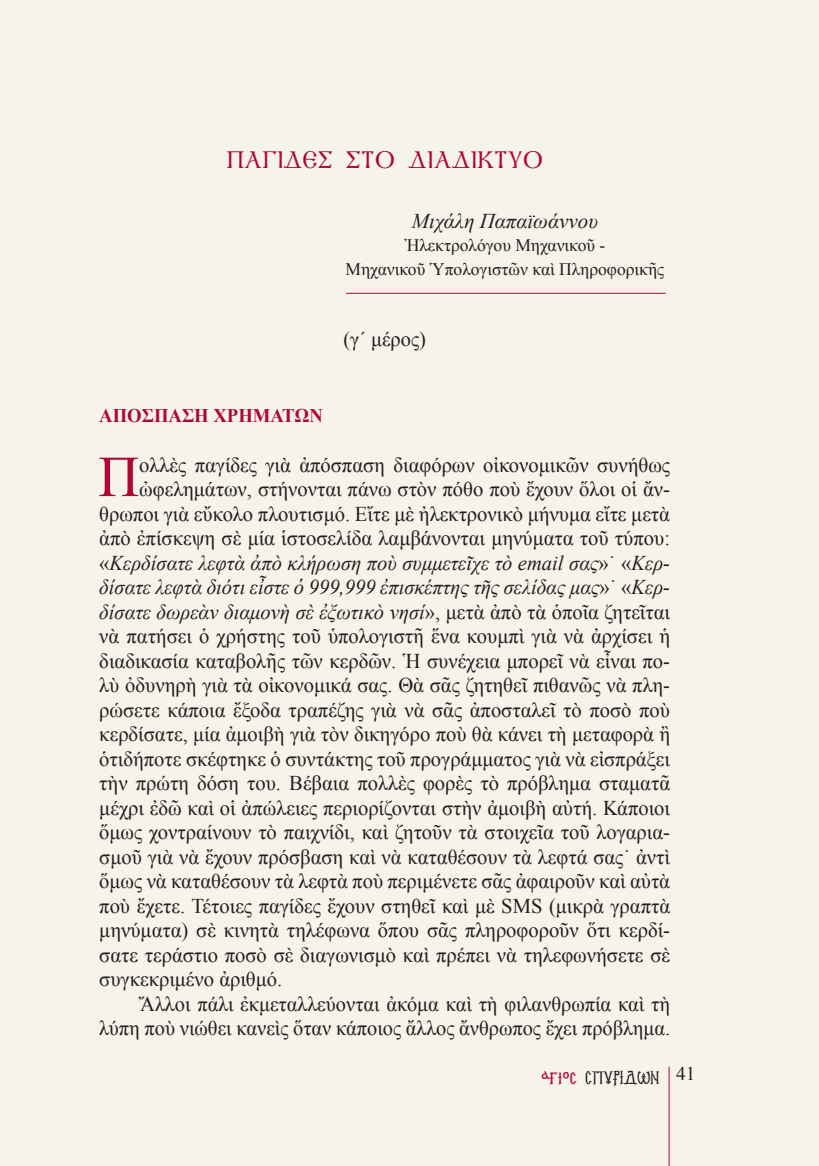
<style>
.page{position:relative;width:819px;height:1166px;background:#f6f3ea}
.page>*{position:absolute;margin:0;border:0;box-sizing:border-box;transform-origin:0 0}
.t1{font:57.93px "Times New Roman";color:#b00630}
.t2{font:26.25px "CM Genesis";color:#b00630}
.t3{font:21px "Times New Roman";color:#231f20}
.t4{font:italic 21px "Times New Roman";color:#231f20}
.t5{font:700 19.25px "Times New Roman";color:#b00630}
.t6{font:17.5px/23.4px "Times New Roman";color:#231f20;text-align:center}
.t7{font:17.5px "PF Konstantinople";color:#231f20}
.s1{font-style:normal}
.s2{font-size:21px;color:#b00630}
</style>
<div class="page">
<hr style="left:668px;top:1067px;width:1px;height:99px;background:#ae082c">
<hr style="left:346px;top:293px;width:319px;height:1px;background:#b00630">
<p class="t2" style="left:226px;top:140px;width:319px">ΠΑΓΙΔΕΣ ΣΤΟ ΔΙΑΔΙΚΤΥΟ</p>
<p class="t4" style="left:412px;top:206px;width:188px">Μιχάλη Παπαϊωάννου</p>
<p class="t6" style="left:345px;top:234px;width:320px">Ἠλεκτρολόγου Μηχανικοῦ -<br>Μηχανικοῦ Ὑπολογιστῶν καὶ Πληροφορικῆς</p>
<p class="t3" style="left:343px;top:325px;width:84px">(γ΄ μέρος)</p>
<p class="t5" style="left:99px;top:402px;width:225px">ΑΠΟΣΠΑΣΗ ΧΡΗΜΑΤΩΝ</p>
<h1 class="t1" style="left:98px;top:438px;width:43px">Π</h1>
<p class="t3" style="left:139px;top:450px;width:532px">ολλὲς παγίδες γιὰ ἀπόσπαση διαφόρων οἰκονομικῶν συνήθως</p>
<p class="t3" style="left:139px;top:475px;width:530px">ὠφελημάτων, στήνονται πάνω στὸν πόθο ποὺ ἔχουν ὅλοι οἱ ἄν-</p>
<p class="t3" style="left:99px;top:499px;width:572px">θρωποι γιὰ εὔκολο πλουτισμό. Εἴτε μὲ ἠλεκτρονικὸ μήνυμα εἴτε μετὰ</p>
<p class="t3" style="left:99px;top:524px;width:572px">ἀπὸ ἐπίσκεψη σὲ μία ἱστοσελίδα λαμβάνονται μηνύματα τοῦ τύπου:</p>
<p class="t4" style="left:99px;top:548px;width:571px"><span class="s1">«</span>Κερδίσατε λεφτὰ ἀπὸ κλήρωση ποὺ συμμετεῖχε τὸ email σας<span class="s1">»˙ «</span>Κερ-</p>
<p class="t4" style="left:99px;top:573px;width:571px">δίσατε λεφτὰ διότι εἶστε ὁ 999,999 ἐπισκέπτης τῆς σελίδας μας<span class="s1">»˙ «</span>Κερ-</p>
<p class="t4" style="left:99px;top:597px;width:572px">δίσατε δωρεὰν διαμονὴ σὲ ἐξωτικὸ νησί<span class="s1">», μετὰ ἀπὸ τὰ ὁποῖα ζητεῖται</span></p>
<p class="t3" style="left:99px;top:622px;width:572px">νὰ πατήσει ὁ χρήστης τοῦ ὑπολογιστῆ ἕνα κουμπὶ γιὰ νὰ ἀρχίσει ἡ</p>
<p class="t3" style="left:99px;top:646px;width:570px">διαδικασία καταβολῆς τῶν κερδῶν. Ἡ συνέχεια μπορεῖ νὰ εἶναι πο-</p>
<p class="t3" style="left:99px;top:671px;width:570px">λὺ ὀδυνηρὴ γιὰ τὰ οἰκονομικά σας. Θὰ σᾶς ζητηθεῖ πιθανῶς νὰ πλη-</p>
<p class="t3" style="left:99px;top:695px;width:572px">ρώσετε κάποια ἔξοδα τραπέζης γιὰ νὰ σᾶς ἀποσταλεῖ τὸ ποσὸ ποὺ</p>
<p class="t3" style="left:99px;top:720px;width:572px">κερδίσατε, μία ἀμοιβὴ γιὰ τὸν δικηγόρο ποὺ θὰ κάνει τὴ μεταφορὰ ἢ</p>
<p class="t3" style="left:99px;top:744px;width:572px">ὁτιδήποτε σκέφτηκε ὁ συντάκτης τοῦ προγράμματος γιὰ νὰ εἰσπράξει</p>
<p class="t3" style="left:99px;top:769px;width:572px">τὴν πρώτη δόση του. Βέβαια πολλὲς φορὲς τὸ πρόβλημα σταματᾶ</p>
<p class="t3" style="left:99px;top:793px;width:572px">μέχρι ἐδῶ καὶ οἱ ἀπώλειες περιορίζονται στὴν ἀμοιβὴ αὐτή. Κάποιοι</p>
<p class="t3" style="left:99px;top:818px;width:570px">ὅμως χοντραίνουν τὸ παιχνίδι, καὶ ζητοῦν τὰ στοιχεῖα τοῦ λογαρια-</p>
<p class="t3" style="left:99px;top:842px;width:572px">σμοῦ γιὰ νὰ ἔχουν πρόσβαση καὶ νὰ καταθέσουν τὰ λεφτά σας˙ ἀντὶ</p>
<p class="t3" style="left:99px;top:867px;width:572px">ὅμως νὰ καταθέσουν τὰ λεφτὰ ποὺ περιμένετε σᾶς ἀφαιροῦν καὶ αὐτὰ</p>
<p class="t3" style="left:99px;top:891px;width:572px">ποὺ ἔχετε. Τέτοιες παγίδες ἔχουν στηθεῖ καὶ μὲ SMS (μικρὰ γραπτὰ</p>
<p class="t3" style="left:99px;top:916px;width:570px">μηνύματα) σὲ κινητὰ τηλέφωνα ὅπου σᾶς πληροφοροῦν ὅτι κερδί-</p>
<p class="t3" style="left:99px;top:940px;width:572px">σατε τεράστιο ποσὸ σὲ διαγωνισμὸ καὶ πρέπει νὰ τηλεφωνήσετε σὲ</p>
<p class="t3" style="left:99px;top:965px;width:184px">συγκεκριμένο ἀριθμό.</p>
<p class="t3" style="left:139px;top:989px;width:532px">Ἄλλοι πάλι ἐκμεταλλεύονται ἀκόμα καὶ τὴ φιλανθρωπία καὶ τὴ</p>
<p class="t3" style="left:99px;top:1014px;width:572px">λύπη ποὺ νιώθει κανεὶς ὅταν κάποιος ἄλλος ἄνθρωπος ἔχει πρόβλημα.</p>
<p class="t7" style="left:541px;top:1066px;width:155px"><span class="s2">αγιοσ</span> ΣΠΥΡΙΔΩΝ <sup>41</sup></p>
</div>
